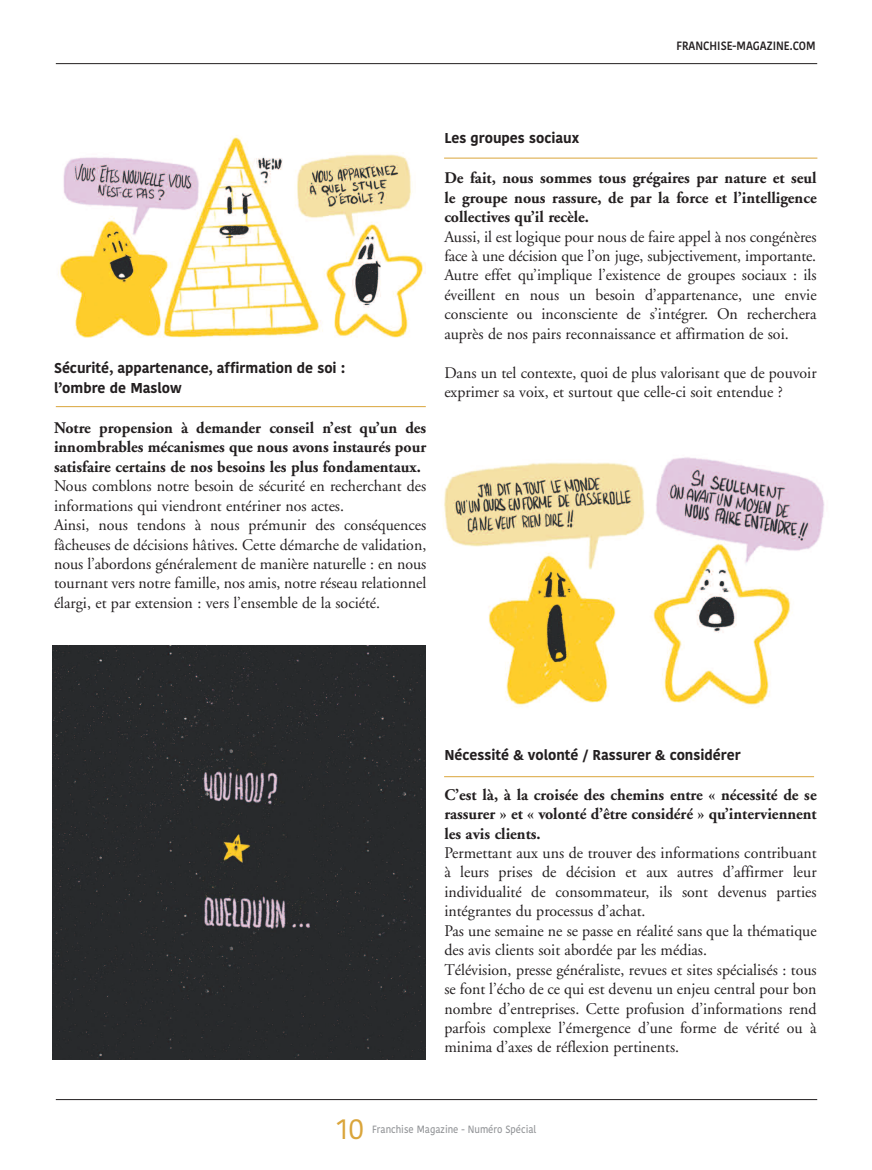
<style>
.page{position:relative;width:872px;height:1170px;background:#fff}
.page>*{position:absolute;margin:0;border:0;box-sizing:border-box;transform-origin:0 0}
.t1{font:30px "Kohinoor Bangla";color:#daa53b}
.t2{font:16.2px/19.5px "Adobe Garamond";color:#231f20}
.t3{font:700 16.2px/19.5px "Adobe Garamond";color:#231f20;text-align:justify}
.t4{font:700 14.25px/19.5px "Kohinoor Bangla";color:#231f20}
.t5{font:600 12px "Kohinoor Bangla";color:#231f20;scale:.9 1}
.t6{font:500 10.5px "Kohinoor Bangla";color:#939598;scale:.9 1}
</style>
<div class="page">
<hr style="left:56px;top:63px;width:761px;height:1px;background:#231f20">
<hr style="left:56px;top:1099px;width:761px;height:1px;background:#231f20">
<hr style="left:56px;top:406px;width:370px;height:1px;background:#daa53b">
<img style="left:58px;top:136px;width:368px;height:202px">
<hr style="left:444px;top:158px;width:373px;height:1px;background:#daa53b">
<div style="left:52px;top:645px;width:374px;height:414px;background:#282a2c"></div>
<img style="left:443px;top:457px;width:382px;height:250px">
<hr style="left:444px;top:776px;width:370px;height:1px;background:#daa53b">
<p class="t5" style="left:676px;top:38px;width:156px">FRANCHISE-MAGAZINE.COM</p>
<p class="t4" style="left:54px;top:359px;width:292px">Sécurité, appartenance, affirmation de soi : l’ombre de Maslow</p>
<p class="t3" style="left:54px;top:419px;width:374px">Notre propension à demander conseil n’est qu’un des innombrables mécanismes que nous avons instaurés pour satisfaire certains de nos besoins les plus fondamentaux.</p>
<p class="t2" style="left:54px;top:477px;width:374px">Nous comblons notre besoin de sécurité en recherchant des informations qui viendront entériner nos actes.<br>Ainsi, nous tendons à nous prémunir des conséquences fâcheuses de décisions hâtives. Cette démarche de validation, nous l’abordons généralement de manière naturelle : en nous tournant vers notre famille, nos amis, notre réseau relationnel élargi, et par extension : vers l’ensemble de la société.</p>
<p class="t4" style="left:444px;top:129px;width:136px">Les groupes sociaux</p>
<p class="t3" style="left:444px;top:170px;width:374px">De fait, nous sommes tous grégaires par nature et seul le groupe nous rassure, de par la force et l’intelligence collectives qu’il recèle.</p>
<p class="t2" style="left:444px;top:228px;width:374px;text-align:justify">Aussi, il est logique pour nous de faire appel à nos congénères face à une décision que l’on juge, subjectivement, importante.<br>Autre effet qu’implique l’existence de groupes sociaux : ils éveillent en nous un besoin d’appartenance, une envie consciente ou inconsciente de s’intégrer. On recherchera auprès de nos pairs reconnaissance et affirmation de soi.</p>
<p class="t2" style="left:444px;top:364px;width:374px">Dans un tel contexte, quoi de plus valorisant que de pouvoir exprimer sa voix, et surtout que celle-ci soit entendue ?</p>
<p class="t4" style="left:444px;top:745px;width:298px">Nécessité &amp; volonté / Rassurer &amp; considérer</p>
<p class="t3" style="left:444px;top:786px;width:374px">C’est là, à la croisée des chemins entre « nécessité de se rassurer » et « volonté d’être considéré » qu’interviennent les avis clients.</p>
<p class="t2" style="left:444px;top:844px;width:374px">Permettant aux uns de trouver des informations contribuant à leurs prises de décision et aux autres d’affirmer leur individualité de consommateur, ils sont devenus parties intégrantes du processus d’achat.<br>Pas une semaine ne se passe en réalité sans que la thématique des avis clients soit abordée par les médias.<br>Télévision, presse généraliste, revues et sites spécialisés : tous se font l’écho de ce qui est devenu un enjeu central pour bon nombre d’entreprises. Cette profusion d’informations rend parfois complexe l’émergence d’une forme de vérité ou à minima d’axes de réflexion pertinents.</p>
<h1 class="t1" style="left:337px;top:1110px;width:29px">10</h1>
<p class="t6" style="left:372px;top:1122px;width:184px">Franchise Magazine - Numéro Spécial</p>
</div>
